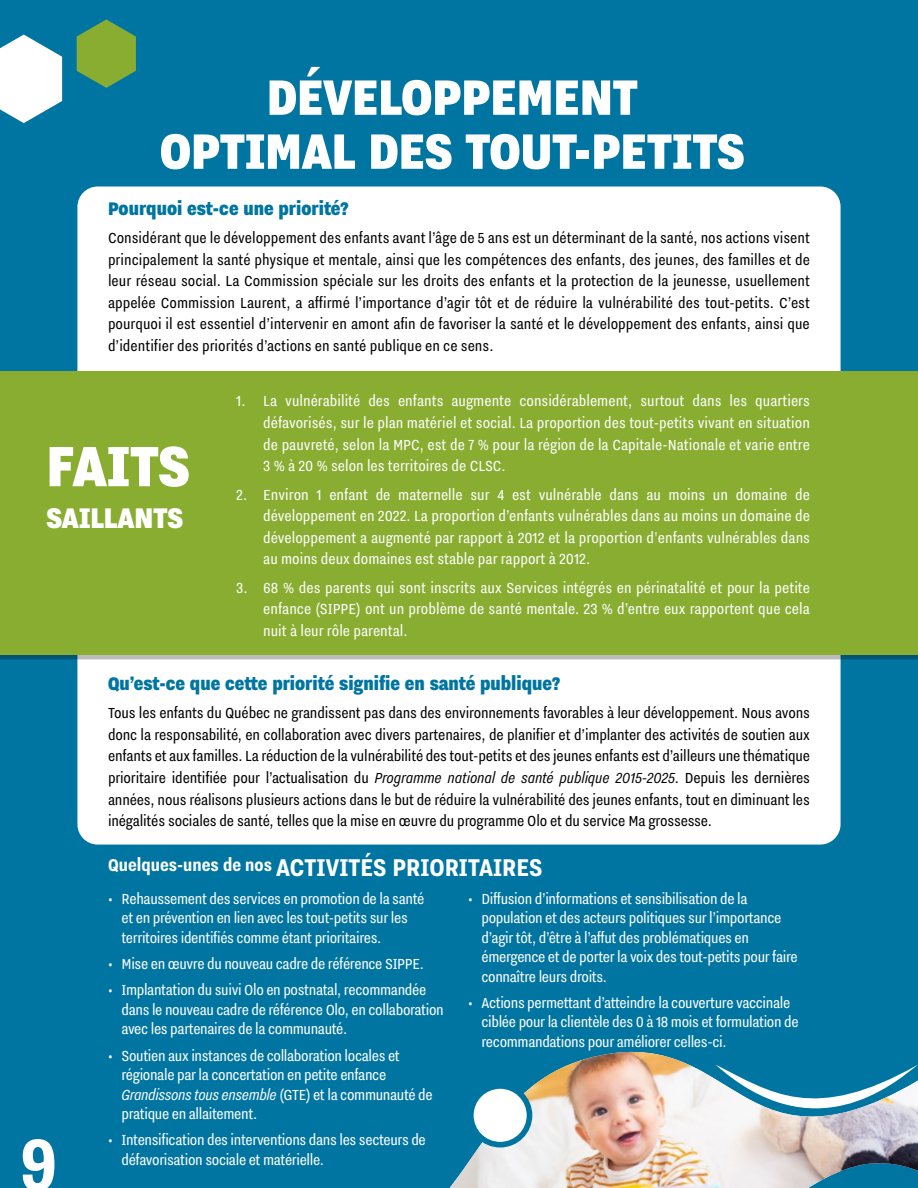
<style>
.page{position:relative;width:918px;height:1188px;background:#0075a1}
.page>*{position:absolute;margin:0;border:0;box-sizing:border-box;transform-origin:0 0}
.t1{font:700 90px "Nitti Grotesk Cond";color:#fff}
.t2{font:900 70.2px "Nitti Grotesk Cond";color:#fff}
.t3{font:900 61.5px/54px "Nitti Grotesk Cond";color:#fff;text-align:center}
.t4{font:900 35.1px "Nitti Grotesk Cond";color:#fff}
.t5{font:700 30px "Nitti Grotesk Cond";color:#fff}
.t6{font:900 22.5px "Nitti Grotesk Cond";color:#0075a1}
.t7{font:18px/19.5px "Nitti Grotesk Cond";letter-spacing:-.02em;color:#fff}
.t8{font:18px/21.6px "Nitti Grotesk Cond";letter-spacing:-.01em;color:#000;text-align:justify}
.s1{font-style:italic}
.s2{font-size:21px}
</style>
<div class="page">
<svg style="left:0;top:35px;width:62px;height:88px"></svg>
<div style="left:77px;top:187px;width:764px;height:658px;background:#fff;border-radius:20px"></div>
<svg style="left:77px;top:19px;width:59px;height:69px"></svg>
<div style="left:0;top:375px;width:918px;height:285px;background:#000;opacity:.27"></div>
<div style="left:0;top:371px;width:918px;height:283px;background:#88ad31"></div>
<img style="left:450px;top:1052px;width:468px;height:136px">
<svg style="left:716px;top:1065px;width:202px;height:87px"></svg>
<div style="left:471px;top:1086px;width:59px;height:59px;background:#fff;border-radius:50%"></div>
<div style="left:468px;top:1083px;width:64px;height:65px;border:6px solid #0075a1;border-radius:50%"></div>
<h3 class="t3" style="left:160px;top:68px;width:586px">DÉVELOPPEMENT<br>OPTIMAL DES TOUT-PETITS</h3>
<p class="t6" style="left:108px;top:195px;width:242px">Pourquoi est-ce une priorité?</p>
<p class="t8" style="left:108px;top:227px;width:704px">Considérant que le développement des enfants avant l’âge de 5 ans est un déterminant de la santé, nos actions visent principalement la santé physique et mentale, ainsi que les compétences des enfants, des jeunes, des familles et de leur réseau social. La Commission spéciale sur les droits des enfants et la protection de la jeunesse, usuellement appelée Commission Laurent, a affirmé l’importance d’agir tôt et de réduire la vulnérabilité des tout-petits. C’est pourquoi il est essentiel d’intervenir en amont afin de favoriser la santé et le développement des enfants, ainsi que d’identifier des priorités d’actions en santé publique en ce sens.</p>
<p class="t7" style="left:263px;top:390px;width:548px;line-height:21.6px;text-align:justify;text-indent:-27px">1. La vulnérabilité des enfants augmente considérablement, surtout dans les quartiers défavorisés, sur le plan matériel et social. La proportion des tout-petits vivant en situation de pauvreté, selon la MPC, est de 7 % pour la région de la Capitale-Nationale et varie entre 3 % à 20 % selon les territoires de CLSC.</p>
<p class="t7" style="left:263px;top:483px;width:548px;line-height:21.6px;text-align:justify;text-indent:-27px">2. Environ 1 enfant de maternelle sur 4 est vulnérable dans au moins un domaine de développement en 2022. La proportion d’enfants vulnérables dans au moins un domaine de développement a augmenté par rapport à 2012 et la proportion d'enfants vulnérables dans au moins deux domaines est stable par rapport à 2012.</p>
<p class="t7" style="left:263px;top:576px;width:548px;line-height:21.6px;text-align:justify;text-indent:-27px">3. 68 % des parents qui sont inscrits aux Services intégrés en périnatalité et pour la petite enfance (SIPPE) ont un problème de santé mentale. 23 % d’entre eux rapportent que cela nuit à leur rôle parental.</p>
<p class="t6" style="left:108px;top:671px;width:453px">Qu’est-ce que cette priorité signifie en santé publique?</p>
<p class="t8" style="left:108px;top:702px;width:704px">Tous les enfants du Québec ne grandissent pas dans des environnements favorables à leur développement. Nous avons donc la responsabilité, en collaboration avec divers partenaires, de planifier et d’implanter des activités de soutien aux enfants et aux familles. La réduction de la vulnérabilité des tout-petits et des jeunes enfants est d’ailleurs une thématique prioritaire identifiée pour l’actualisation du <span class="s1">Programme national de santé publique 2015-2025</span>. Depuis les dernières années, nous réalisons plusieurs actions dans le but de réduire la vulnérabilité des jeunes enfants, tout en diminuant les inégalités sociales de santé, telles que la mise en œuvre du programme Olo et du service Ma grossesse.</p>
<h3 class="t5" style="left:108px;top:851px;width:436px"><span class="s2">Quelques-unes de nos</span> ACTIVITÉS PRIORITAIRES</h3>
<h2 class="t2" style="left:46px;top:426px;width:145px">FAITS</h2>
<h3 class="t4" style="left:46px;top:498px;width:138px">SAILLANTS</h3>
<h1 class="t1" style="left:20px;top:1115px;width:39px">9</h1>
<p class="t7" style="left:122px;top:889px;width:304px;text-indent:-14px">• Rehaussement des services en promotion de la santé et en prévention en lien avec les tout-petits sur les territoires identifiés comme étant prioritaires.</p>
<p class="t7" style="left:108px;top:954px;width:318px">• Mise en œuvre du nouveau cadre de référence SIPPE.</p>
<p class="t7" style="left:122px;top:980px;width:324px;text-indent:-14px">• Implantation du suivi Olo en postnatal, recommandée dans le nouveau cadre de référence Olo, en collaboration avec les partenaires de la communauté.</p>
<p class="t7" style="left:122px;top:1045px;width:313px;text-indent:-14px">• Soutien aux instances de collaboration locales et régionale par la concertation en petite enfance <span class="s1">Grandissons tous ensemble</span> (GTE) et la communauté de pratique en allaitement.</p>
<p class="t7" style="left:122px;top:1130px;width:306px;text-indent:-14px">• Intensification des interventions dans les secteurs de défavorisation sociale et matérielle.</p>
<p class="t7" style="left:482px;top:889px;width:318px;text-indent:-14px">• Diffusion d’informations et sensibilisation de la population et des acteurs politiques sur l’importance d’agir tôt, d’être à l’affut des problématiques en émergence et de porter la voix des tout-petits pour faire connaître leurs droits.</p>
<p class="t7" style="left:482px;top:993px;width:319px;text-indent:-14px">• Actions permettant d’atteindre la couverture vaccinale ciblée pour la clientèle des 0 à 18 mois et formulation de recommandations pour améliorer celles-ci.</p>
</div>
